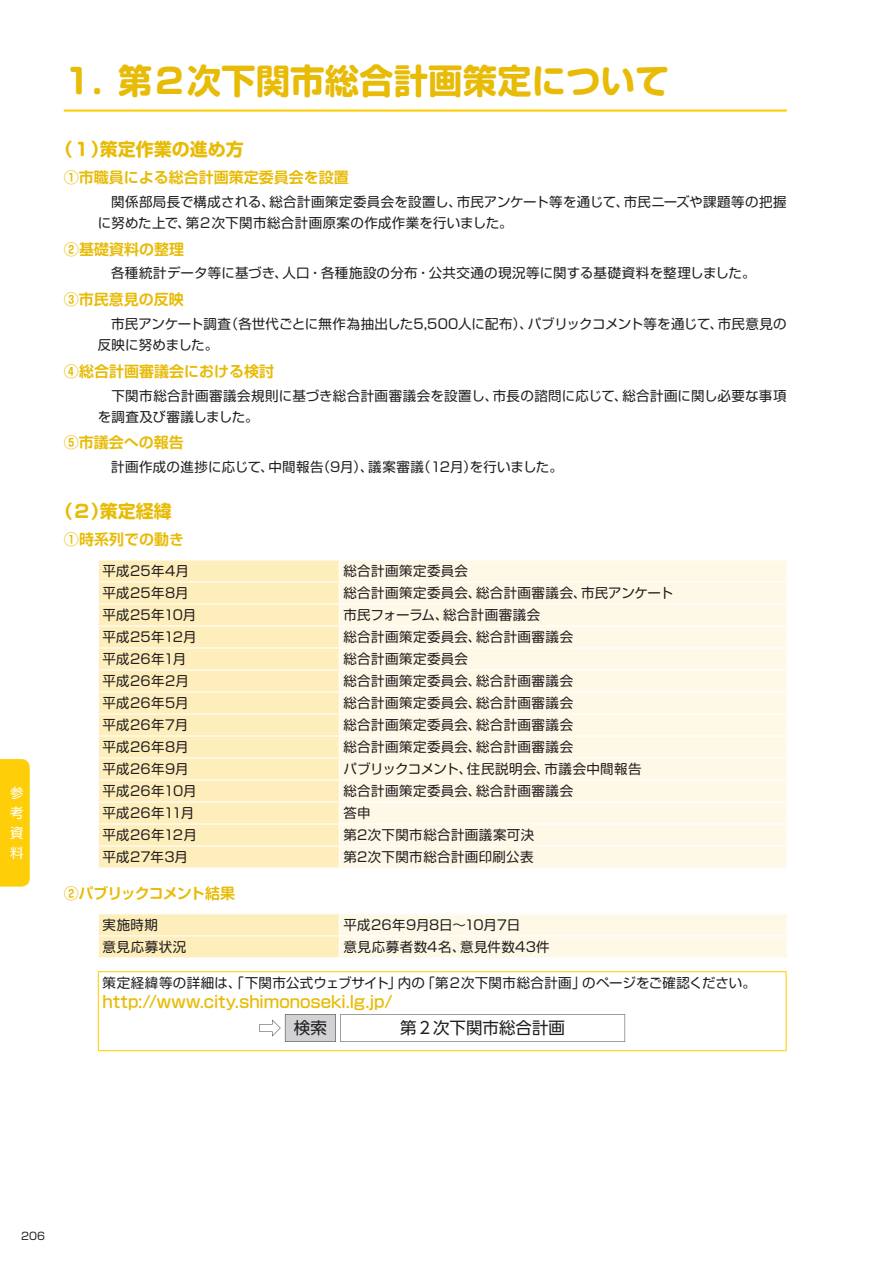
<style>
.page{position:relative;width:893px;height:1263px;background:#fff}
.page>*{position:absolute;margin:0;border:0;box-sizing:border-box;transform-origin:0 0}
.t1{font:700 34.5px "Soft Go Std";color:#e8bb07}
.t2{font:700 18px "Soft Go Std";color:#e8bb07}
.t3{font:500 16.5px "Soft Go Std";letter-spacing:-.005em;color:#e8bb07}
.t4{font:16.5px "UD Shin Go Pro";color:#231f20}
.t5{font:700 15px "Soft Go Std De";color:#e8bb07}
.t6{font:700 15px "Soft Go Std De";letter-spacing:-.06em;color:#e8bb07}
.t7{font:13.5px/21px "Soft Go Std";letter-spacing:.02em;color:#231f20}
.t8{font:13.5px/21px "Soft Go Std";color:#231f20}
.t9{font:13.5px "Soft Go Std";letter-spacing:.04em;color:#231f20}
.t10{font:13.5px "Soft Go Std";letter-spacing:-.015em;color:#231f20}
.t11{font:13.5px/20.2px "Soft Go Std";color:#fff;text-align:justify}
.t12{font:10.5px "Soft Go Std";color:#231f20}
</style>
<div class="page">
<div style="left:99px;top:560px;width:240px;height:307px;background:#feeebc"></div>
<div style="left:340px;top:560px;width:447px;height:307px;background:#fef9e7"></div>
<hr style="left:98px;top:581px;width:241px;height:1px;background:#fff">
<hr style="left:339px;top:581px;width:449px;height:1px;background:#fff">
<hr style="left:98px;top:603px;width:241px;height:1px;background:#fff">
<hr style="left:339px;top:603px;width:449px;height:1px;background:#fff">
<hr style="left:98px;top:625px;width:241px;height:1px;background:#fff">
<hr style="left:339px;top:625px;width:449px;height:1px;background:#fff">
<hr style="left:98px;top:647px;width:241px;height:1px;background:#fff">
<hr style="left:339px;top:647px;width:449px;height:1px;background:#fff">
<hr style="left:98px;top:669px;width:241px;height:1px;background:#fff">
<hr style="left:339px;top:669px;width:449px;height:1px;background:#fff">
<hr style="left:98px;top:691px;width:241px;height:1px;background:#fff">
<hr style="left:339px;top:691px;width:449px;height:1px;background:#fff">
<hr style="left:98px;top:713px;width:241px;height:1px;background:#fff">
<hr style="left:339px;top:713px;width:449px;height:1px;background:#fff">
<hr style="left:98px;top:735px;width:241px;height:1px;background:#fff">
<hr style="left:339px;top:735px;width:449px;height:1px;background:#fff">
<hr style="left:98px;top:757px;width:241px;height:1px;background:#fff">
<hr style="left:339px;top:757px;width:449px;height:1px;background:#fff">
<hr style="left:98px;top:779px;width:241px;height:1px;background:#fff">
<hr style="left:339px;top:779px;width:449px;height:1px;background:#fff">
<hr style="left:98px;top:801px;width:241px;height:1px;background:#fff">
<hr style="left:339px;top:801px;width:449px;height:1px;background:#fff">
<hr style="left:98px;top:823px;width:241px;height:1px;background:#fff">
<hr style="left:339px;top:823px;width:449px;height:1px;background:#fff">
<hr style="left:98px;top:845px;width:241px;height:1px;background:#fff">
<svg style="left:98px;top:560px;width:1px;height:287px"></svg>
<hr style="left:339px;top:845px;width:449px;height:1px;background:#fff">
<svg style="left:98px;top:914px;width:689px;height:43px"></svg>
<hr style="left:98px;top:971px;width:689px;height:1px;background:#fece08">
<hr style="left:98px;top:972px;width:1px;height:78px;background:#fece08">
<hr style="left:786px;top:972px;width:1px;height:78px;background:#fece08">
<hr style="left:98px;top:1050px;width:689px;height:1px;background:#fece08">
<hr style="left:64px;top:109px;width:723px;height:3px;background:#fece08">
<svg style="left:259px;top:1014px;width:366px;height:28px"></svg>
<div style="left:0;top:759px;width:30px;height:128px;background:#fece08"></div>
<p class="t11" style="left:10px;top:781px;width:15px">参考資料</p>
<h1 class="t1" style="left:64px;top:56px;width:607px">1. 第２次下関市総合計画策定について</h1>
<h2 class="t2" style="left:55px;top:136px;width:190px">（１）策定作業の進め方</h2>
<p class="t5" style="left:64px;top:167px;width:286px">①市職員による総合計画策定委員会を設置</p>
<p class="t7" style="left:98px;top:190px;width:690px">　関係部局長で構成される、総合計画策定委員会を設置し、市民アンケート等を通じて、市民ニーズや課題等の把握に努めた上で、第２次下関市総合計画原案の作成作業を行いました。</p>
<p class="t5" style="left:64px;top:238px;width:122px">②基礎資料の整理</p>
<p class="t7" style="left:98px;top:262px;width:659px">　各種統計データ等に基づき、人口・各種施設の分布・公共交通の現況等に関する基礎資料を整理しました。</p>
<p class="t5" style="left:64px;top:289px;width:121px">③市民意見の反映</p>
<p class="t8" style="left:98px;top:312px;width:690px">　市民アンケート調査（各世代ごとに無作為抽出した5,500人に配布）、パブリックコメント等を通じて、市民意見の反映に努めました。</p>
<p class="t5" style="left:64px;top:360px;width:212px">④総合計画審議会における検討</p>
<p class="t7" style="left:98px;top:384px;width:690px">　下関市総合計画審議会規則に基づき総合計画審議会を設置し、市長の諮問に応じて、総合計画に関し必要な事項を調査及び審議しました。</p>
<p class="t5" style="left:64px;top:432px;width:121px">⑤市議会への報告</p>
<p class="t7" style="left:98px;top:455px;width:467px">　計画作成の進捗に応じて、中間報告（9月）、議案審議（12月）を行いました。</p>
<h2 class="t2" style="left:55px;top:498px;width:118px">（２）策定経緯</h2>
<p class="t5" style="left:64px;top:528px;width:122px">①時系列での動き</p>
<p class="t7" style="left:103px;top:559px;width:88px">平成25年4月</p>
<p class="t7" style="left:344px;top:559px;width:126px">総合計画策定委員会</p>
<p class="t7" style="left:103px;top:581px;width:87px">平成25年8月</p>
<p class="t7" style="left:344px;top:581px;width:331px">総合計画策定委員会、総合計画審議会、市民アンケート</p>
<p class="t8" style="left:103px;top:603px;width:95px">平成25年10月</p>
<p class="t7" style="left:344px;top:603px;width:198px">市民フォーラム、総合計画審議会</p>
<p class="t7" style="left:103px;top:625px;width:96px">平成25年12月</p>
<p class="t7" style="left:344px;top:625px;width:231px">総合計画策定委員会、総合計画審議会</p>
<p class="t7" style="left:103px;top:647px;width:85px">平成26年1月</p>
<p class="t7" style="left:344px;top:647px;width:126px">総合計画策定委員会</p>
<p class="t7" style="left:103px;top:669px;width:88px">平成26年2月</p>
<p class="t7" style="left:344px;top:669px;width:231px">総合計画策定委員会、総合計画審議会</p>
<p class="t7" style="left:103px;top:691px;width:87px">平成26年5月</p>
<p class="t7" style="left:344px;top:691px;width:231px">総合計画策定委員会、総合計画審議会</p>
<p class="t7" style="left:103px;top:713px;width:87px">平成26年7月</p>
<p class="t7" style="left:344px;top:713px;width:231px">総合計画策定委員会、総合計画審議会</p>
<p class="t7" style="left:103px;top:735px;width:88px">平成26年8月</p>
<p class="t7" style="left:344px;top:735px;width:231px">総合計画策定委員会、総合計画審議会</p>
<p class="t7" style="left:103px;top:757px;width:87px">平成26年9月</p>
<p class="t7" style="left:344px;top:757px;width:299px">パブリックコメント、住民説明会、市議会中間報告</p>
<p class="t7" style="left:103px;top:779px;width:95px">平成26年10月</p>
<p class="t7" style="left:344px;top:779px;width:231px">総合計画策定委員会、総合計画審議会</p>
<p class="t7" style="left:103px;top:801px;width:93px">平成26年11月</p>
<p class="t7" style="left:344px;top:801px;width:29px">答申</p>
<p class="t7" style="left:103px;top:823px;width:96px">平成26年12月</p>
<p class="t7" style="left:344px;top:823px;width:192px">第2次下関市総合計画議案可決</p>
<p class="t7" style="left:103px;top:845px;width:87px">平成27年3月</p>
<p class="t7" style="left:344px;top:845px;width:192px">第2次下関市総合計画印刷公表</p>
<p class="t6" style="left:64px;top:882px;width:173px">②パブリックコメント結果</p>
<p class="t7" style="left:103px;top:913px;width:57px">実施時期</p>
<p class="t10" style="left:344px;top:915px;width:178px">平成26年9月8日～10月7日</p>
<p class="t7" style="left:103px;top:935px;width:85px">意見応募状況</p>
<p class="t9" style="left:344px;top:937px;width:208px">意見応募者数4名、意見件数43件</p>
<p class="t7" style="left:103px;top:971px;width:655px">策定経緯等の詳細は、「下関市公式ウェブサイト」内の「第２次下関市総合計画」のページをご確認ください。</p>
<p class="t3" style="left:103px;top:990px;width:291px">http://www.city.shimonoseki.lg.jp/</p>
<p class="t4" style="left:294px;top:1014px;width:34px">検索</p>
<p class="t4" style="left:400px;top:1014px;width:166px">第２次下関市総合計画</p>
<p class="t12" style="left:21px;top:1229px;width:25px">206</p>
</div>
